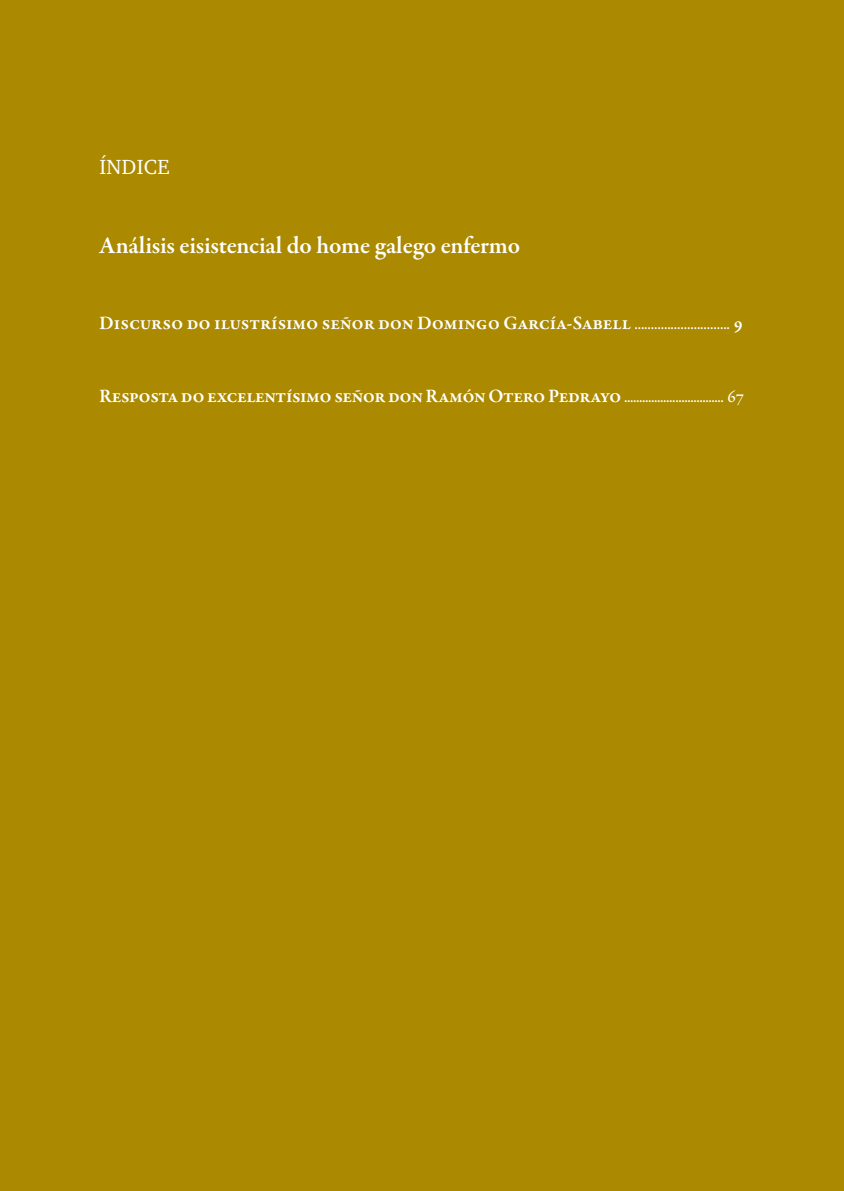
<style>
.page{position:relative;width:844px;height:1191px;background:#fff}
.page>*{position:absolute;margin:0;border:0;box-sizing:border-box;transform-origin:0 0}
.t1{font:600 24.5px "Garamond Premr Pro";color:#fff}
.t2{font:21px "Charter ITC Std";letter-spacing:.015em;color:#fff}
.t3{font:600 19.25px "Garamond Premr Pro";letter-spacing:-.02em;color:#fff}
.s1{font-size:14px}
.s2{font-weight:400}
</style>
<div class="page">
<div style="left:0;top:0;width:843px;height:1191px;background:#ab8900"></div>
<p class="t2" style="left:99px;top:154px;width:72px">ÍNDICE</p>
<p class="t1" style="left:99px;top:231px;width:422px">Análisis eisistencial do home galego enfermo</p>
<p class="t3" style="left:99px;top:311px;width:645px">Discurso do ilustrísimo señor don Domingo García-Sabell <span class="s1">.............................</span> 9</p>
<p class="t3" style="left:99px;top:384px;width:646px">Resposta do excelentísimo señor don Ramón Otero Pedrayo <span class="s1">.................................</span> <span class="s2">67</span></p>
</div>
